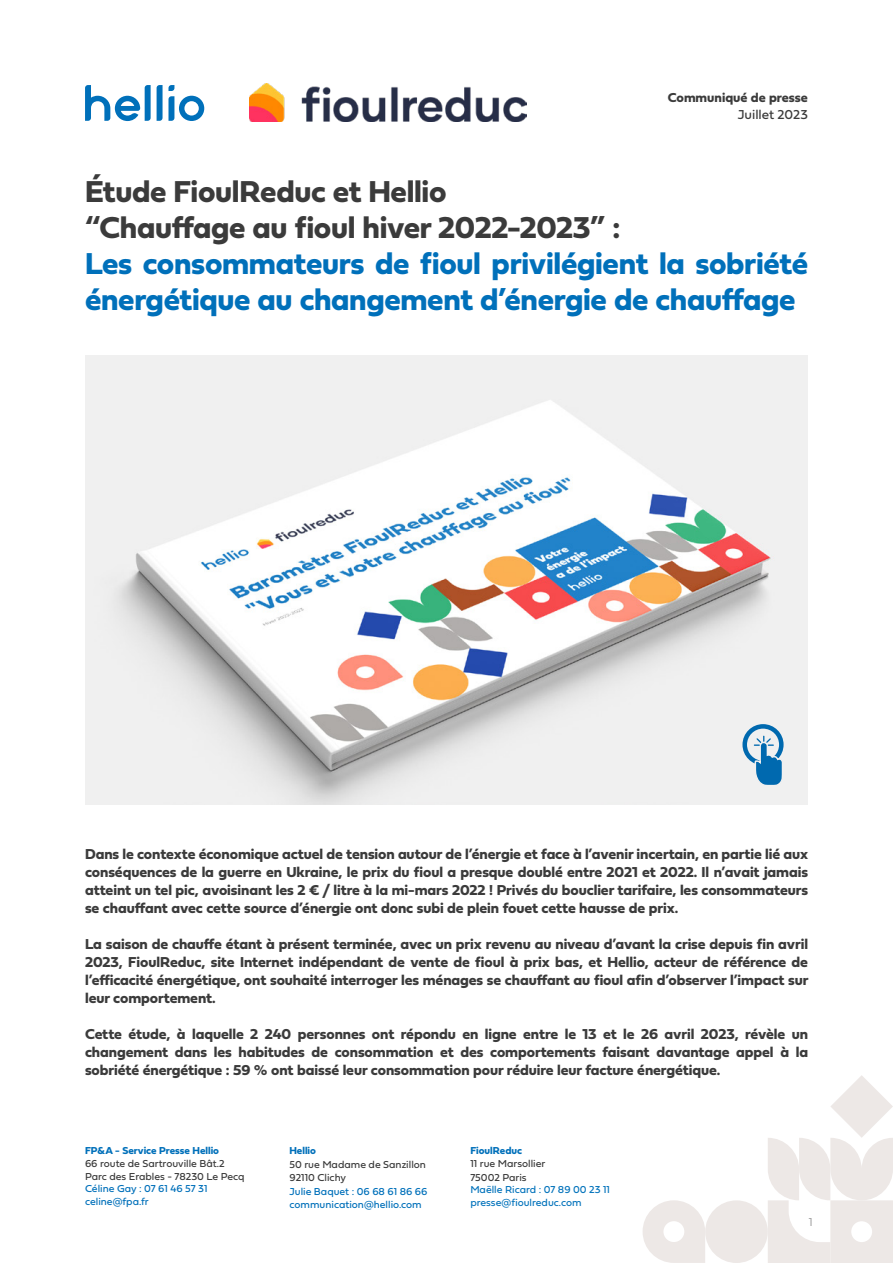
<style>
.page{position:relative;width:893px;height:1263px;background:#fff}
.page>*{position:absolute;margin:0;border:0;box-sizing:border-box;transform-origin:0 0}
.Titre{font:31.5px/36px "Fieldwork Geo Bold";letter-spacing:-.01em;color:#0070ba}
.Titre-2{font:31.5px/36px "Fieldwork Geo Bold";letter-spacing:-.01em;color:#3b3b3b}
.RETRAIT{font:15px/18px "Fieldwork Geo Bold";letter-spacing:-.005em;color:#3b3b3b;text-align:justify}
.t1{font:13.5px/16.2px "Fieldwork Geo Bold";color:#3b3b3b;text-align:right}
.t2{font:12px "Fieldwork Geo Light";color:#9d9d9d}
.t3{font:10.5px/13.5px "Fieldwork Geo Regular";color:#3b3b3b}
.t4{font:10.5px/12.6px "Fieldwork Geo Regular";color:#0070ba}
.t5{font:10.5px/12.6px "Fieldwork Geo Regular";color:#0574bc}
.t6{font:10.5px "Fieldwork Geo Bold";color:#0070ba}
.s1{font-family:"Fieldwork Geo Regular"}
</style>
<div class="page">
<svg style="left:643px;top:1200px;width:62px;height:63px"></svg>
<svg style="left:768px;top:1075px;width:125px;height:188px"></svg>
<div style="left:705px;top:1200px;width:63px;height:63px;background:#ede8e6;border-radius:50%"></div>
<svg style="left:85px;top:85px;width:66px;height:36px"></svg>
<svg style="left:157px;top:85px;width:47px;height:36px"></svg>
<img style="left:85px;top:355px;width:723px;height:450px">
<div style="left:742px;top:724px;width:42px;height:41px;border:4px solid #0070ba;border-radius:50%"></div>
<svg style="left:754px;top:735px;width:30px;height:52px"></svg>
<img style="left:250px;top:83px;width:276px;height:38px">
<p class="t1" style="left:668px;top:89px;width:142px">Communiqué de presse<br><span class="s1">Juillet 2023</span></p>
<p class="Titre-2" style="left:85px;top:172px;width:537px">Étude FioulReduc et Hellio<br>“Chauffage au fioul hiver 2022-2023” :</p>
<p class="Titre" style="left:85px;top:244px;width:725px">Les consommateurs de fioul privilégient la sobriété énergétique au changement d’énergie de chauffage</p>
<p class="RETRAIT" style="left:85px;top:844px;width:725px">Dans le contexte économique actuel de tension autour de l’énergie et face à l’avenir incertain, en partie lié aux conséquences de la guerre en Ukraine, le prix du fioul a presque doublé entre 2021 et 2022. Il n’avait jamais atteint un tel pic, avoisinant les 2 € / litre à la mi-mars 2022 ! Privés du bouclier tarifaire, les consommateurs se chauffant avec cette source d’énergie ont donc subi de plein fouet cette hausse de prix.</p>
<p class="RETRAIT" style="left:85px;top:934px;width:725px">La saison de chauffe étant à présent terminée, avec un prix revenu au niveau d’avant la crise depuis fin avril 2023, FioulReduc, site Internet indépendant de vente de fioul à prix bas, et Hellio, acteur de référence de l’efficacité énergétique, ont souhaité interroger les ménages se chauffant au fioul afin d’observer l’impact sur leur comportement.</p>
<p class="RETRAIT" style="left:85px;top:1024px;width:724px">Cette étude, à laquelle 2 240 personnes ont répondu en ligne entre le 13 et le 26 avril 2023, révèle un changement dans les habitudes de consommation et des comportements faisant davantage appel à la sobriété énergétique : 59 % ont baissé leur consommation pour réduire leur facture énergétique.</p>
<p class="t6" style="left:85px;top:1142px;width:136px">FP&amp;A - Service Presse Hellio</p>
<p class="t3" style="left:85px;top:1157px;width:161px;line-height:12.6px">66 route de Sartrouville Bât.2<br>Parc des Erables - 78230 Le Pecq</p>
<p class="t4" style="left:85px;top:1182px;width:124px">Céline Gay : 07 61 46 57 31 celine@fpa.fr</p>
<p class="t6" style="left:289px;top:1142px;width:28px">Hellio</p>
<p class="t3" style="left:289px;top:1157px;width:138px">50 rue Madame de Sanzillon<br>92110 Clichy</p>
<p class="t4" style="left:289px;top:1184px;width:139px;line-height:13.5px">Julie Baquet : 06 68 61 86 66 communication@hellio.com</p>
<p class="t6" style="left:470px;top:1142px;width:53px">FioulReduc</p>
<p class="t3" style="left:470px;top:1156px;width:76px">11 rue Marsollier<br>75002 Paris</p>
<p class="t5" style="left:470px;top:1183px;width:141px">Maëlle Ricard : 07 89 00 23 11 presse@fioulreduc.com</p>
<p class="t2" style="left:809px;top:1213px;width:6px">1</p>
</div>
